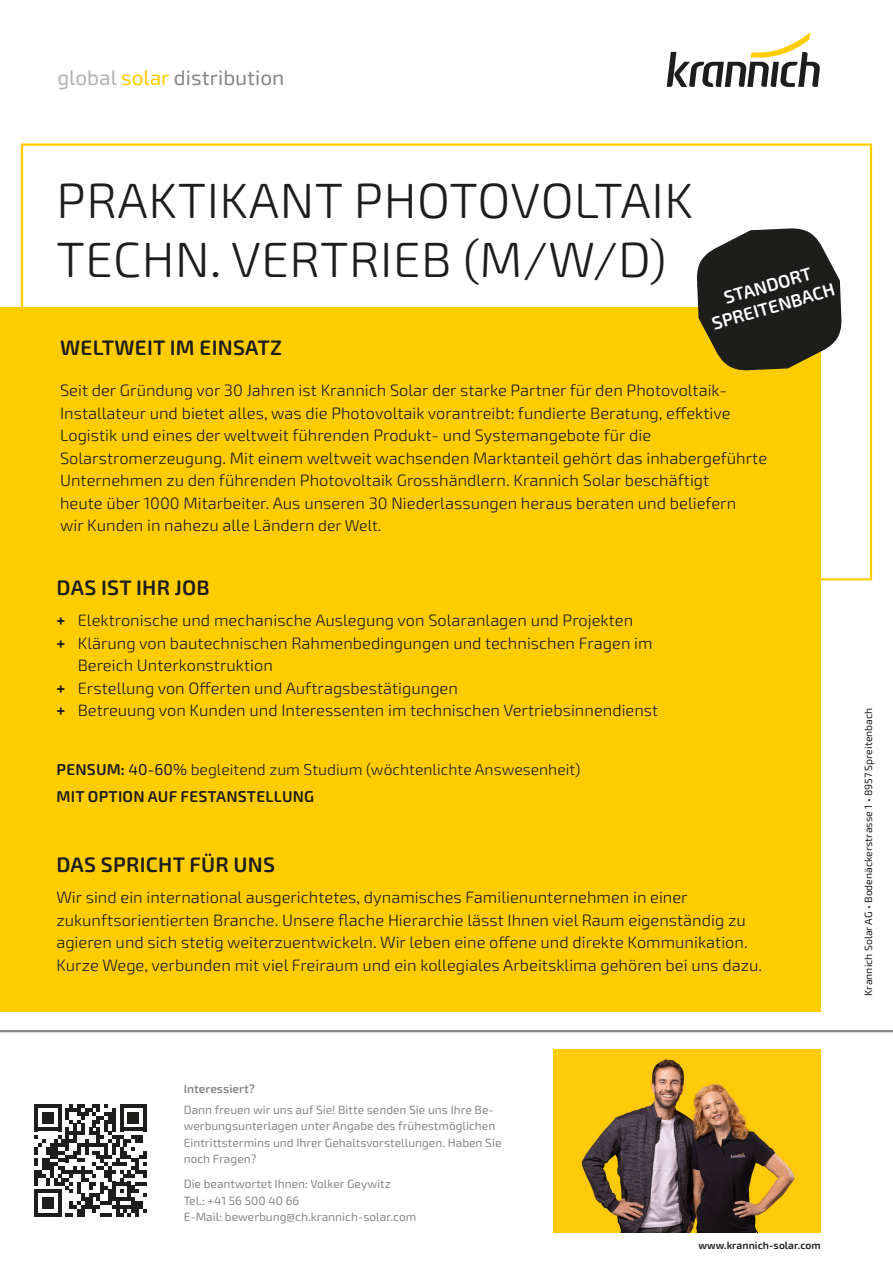
<style>
.page{position:relative;width:893px;height:1263px;background:#fff}
.page>*{position:absolute;margin:0;border:0;box-sizing:border-box;transform-origin:0 0}
.t1{font:300 49.5px "Exo Soft";letter-spacing:.01em;color:#1d1d1b}
.t2{font:600 21px "Exo Soft";letter-spacing:.01em;color:#1d1d1b}
.t3{font:21px "Exo Soft";color:#878787}
.t4{font:600 18px "Exo Soft";color:#fff}
.t5{font:300 16.5px/22.5px "Exo Soft";color:#1d1d1b}
.t6{font:300 15.75px "Exo Soft";color:#1d1d1b}
.t7{font:600 15.75px "Exo Soft";letter-spacing:.01em;color:#1d1d1b}
.t8{font:12px/16.5px "Exo Soft";color:#878787}
.t9{font:600 12px "Exo Soft";color:#878787}
.t10{font:10.5px "Exo Soft";color:#1d1d1b}
.t11{font:600 10.5px "Exo Soft";color:#1d1d1b}
.s1{color:#b2b2b2}
.s2{color:#fc0}
.s3{font-size:15.75px}
.s4{font-weight:700}
.s5{font-weight:600}
.s6{font-weight:400}
</style>
<div class="page">
<svg style="left:667px;top:32px;width:153px;height:55px"></svg>
<div style="left:0;top:307px;width:821px;height:705px;background:#fc0"></div>
<hr style="left:0;top:1030px;width:893px;height:2px;background:#878787">
<svg style="left:34px;top:1104px;width:113px;height:112px"></svg>
<svg style="left:696px;top:228px;width:146px;height:143px"></svg>
<img style="left:553px;top:1050px;width:268px;height:182px">
<p class="t3" style="left:57px;top:66px;width:229px"><span class="s1">global</span> <span class="s2">solar</span> distribution</p>
<p class="t1" style="left:57px;top:172px;width:638px">PRAKTIKANT PHOTOVOLTAIK</p>
<p class="t1" style="left:57px;top:231px;width:611px">TECHN. VERTRIEB (M/W/D)</p>
<p class="t4" style="left:721px;top:288px;width:92px;rotate:-16deg">STANDORT</p>
<p class="t4" style="left:709px;top:314px;width:128px;rotate:-16deg">SPREITENBACH</p>
<p class="t2" style="left:60px;top:335px;width:224px">WELTWEIT IM EINSATZ</p>
<p class="t5" style="left:60px;top:379px;width:709px">Seit der Gründung vor 30 Jahren ist Krannich Solar der starke Partner für den Photovoltaik-Installateur und bietet alles, was die Photovoltaik vorantreibt: fundierte Beratung, effektive Logistik und eines der weltweit führenden Produkt- und Systemangebote für die Solarstromerzeugung. Mit einem weltweit wachsenden Marktanteil gehört das inhabergeführte Unternehmen zu den führenden Photovoltaik Grosshändlern. Krannich Solar beschäftigt<br>heute über 1000 Mitarbeiter. Aus unseren 30 Niederlassungen heraus beraten und beliefern<br>wir Kunden in nahezu alle Ländern <span class="s3">der Welt.</span></p>
<p class="t2" style="left:57px;top:575px;width:155px">DAS IST IHR JOB</p>
<p class="t5" style="left:57px;top:609px;width:578px"><span class="s4">+</span> Elektronische und mechanische Auslegung von Solaranlagen und Projekten</p>
<p class="t5" style="left:78px;top:632px;width:576px;text-indent:-21px"><span class="s4">+</span> Klärung von bautechnischen Rahmenbedingungen und technischen Fragen im<br>Bereich Unterkonstruktion</p>
<p class="t5" style="left:57px;top:677px;width:403px"><span class="s4">+</span> Erstellung von Offerten und Auftragsbestätigungen</p>
<p class="t5" style="left:57px;top:699px;width:603px"><span class="s4">+</span> Betreuung von Kunden und Interessenten im technischen Vertriebsinnendienst</p>
<p class="t6" style="left:57px;top:760px;width:525px"><span class="s5">PENSUM:</span> <span class="s6">40-60%</span> begleitend zum Studium (wöchtenlichte Answesenheit)</p>
<p class="t7" style="left:57px;top:788px;width:259px">MIT OPTION AUF FESTANSTELLUNG</p>
<p class="t2" style="left:56px;top:852px;width:220px">DAS SPRICHT FÜR UNS</p>
<p class="t5" style="left:56px;top:886px;width:707px">Wir sind ein international ausgerichtetes, dynamisches Familienunternehmen in einer zukunftsorientierten Branche. Unsere flache Hierarchie lässt Ihnen viel Raum eigenständig zu agieren und sich stetig weiterzuentwickeln. Wir leben eine offene und direkte Kommunikation.<br>Kurze Wege, verbunden mit viel Freiraum und ein kollegiales Arbeitsklima gehören bei uns dazu.</p>
<p class="t10" style="left:862px;top:996px;width:290px;rotate:-90deg">Krannich Solar AG • Bodenäckerstrasse 1 • 8957 Spreitenbach</p>
<p class="t9" style="left:184px;top:1082px;width:73px">Interessiert?</p>
<p class="t8" style="left:184px;top:1101px;width:319px">Dann freuen wir uns auf Sie! Bitte senden Sie uns Ihre Be&shy;werbungsunterlagen unter Angabe des frühestmöglichen Eintrittstermins und Ihrer Gehaltsvorstellungen. Haben Sie noch Fragen?</p>
<p class="t8" style="left:184px;top:1176px;width:209px">Die beantwortet Ihnen: Volker Geywitz</p>
<p class="t8" style="left:184px;top:1192px;width:117px">Tel.: +41 56 500 40 66</p>
<p class="t8" style="left:184px;top:1209px;width:234px">E-Mail: bewerbung@ch.krannich-solar.com</p>
<p class="t11" style="left:698px;top:1239px;width:124px">www.krannich-solar.com</p>
</div>
